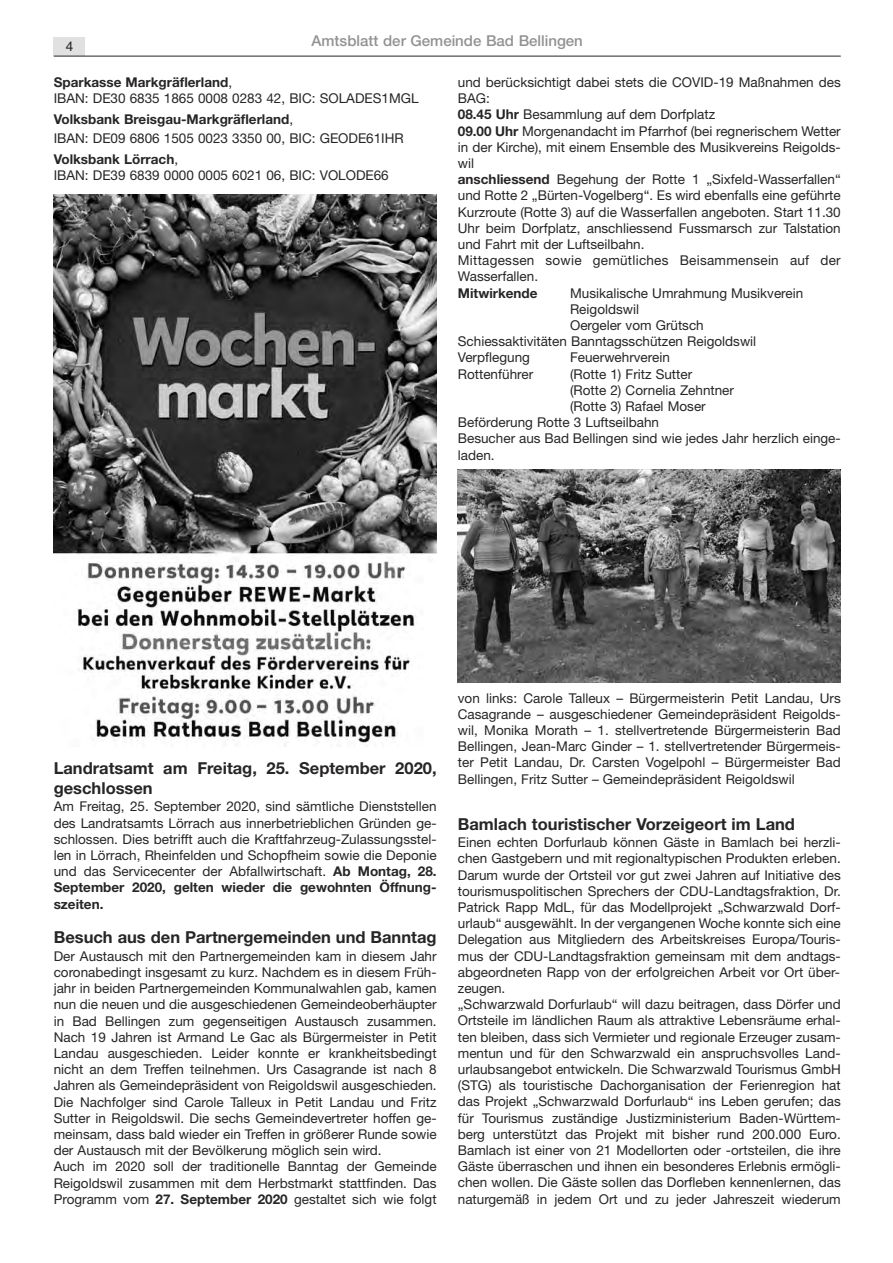
<style>
.page{position:relative;width:893px;height:1263px;background:#fff}
.page>*{position:absolute;margin:0;border:0;box-sizing:border-box;transform-origin:0 0}
.t1{font:700 16.5px/19.8px "Helvetica Neue";color:#272526}
.t2{font:500 15px "Helvetica Neue";color:#939293}
.t3{font:13.5px/16.2px "Helvetica Neue";color:#272526}
.t4{font:700 13.5px "Helvetica Neue";color:#272526}
.t5{font:13.5px "Helvetica";color:#272526}
.s1{font-weight:700}
</style>
<div class="page">
<div style="left:54px;top:38px;width:31px;height:18px;background:#e1e1e1"></div>
<hr style="left:54px;top:56px;width:786px;height:1px;background:#272526">
<img style="left:54px;top:195px;width:382px;height:552px">
<img style="left:458px;top:470px;width:382px;height:212px">
<p class="t2" style="left:311px;top:35px;width:273px">Amtsblatt der Gemeinde Bad Bellingen</p>
<p class="t5" style="left:66px;top:38px;width:9px">4</p>
<p class="t3" style="left:54px;top:75px;width:366px"><span class="s1">Sparkasse Markgräflerland</span>,<br>IBAN: DE30 6835 1865 0008 0283 42, BIC: SOLADES1MGL</p>
<p class="t3" style="left:54px;top:111px;width:351px;line-height:18.9px"><span class="s1">Volksbank Breisgau-Markgräflerland</span>,<br>IBAN: DE09 6806 1505 0023 3350 00, BIC: GEODE61IHR</p>
<p class="t3" style="left:54px;top:152px;width:336px"><span class="s1">Volksbank Lörrach</span>,<br>IBAN: DE39 6839 0000 0005 6021 06, BIC: VOLODE66</p>
<p class="t3" style="left:458px;top:75px;width:384px">und berücksichtigt dabei stets die COVID-19 Maßnahmen des BAG:<br><span class="s1">08.45 Uhr</span> Besammlung auf dem Dorfplatz<br><span class="s1">09.00 Uhr</span> Morgenandacht im Pfarrhof (bei regnerischem Wetter in der Kirche), mit einem Ensemble des Musikvereins Reigolds&shy;wil<br><span class="s1">anschliessend</span> Begehung der Rotte 1 „Sixfeld-Wasserfallen“ und Rotte 2 „Bürten-Vogelberg“. Es wird ebenfalls eine geführte Kurzroute (Rotte 3) auf die Wasserfallen angeboten. Start 11.30<br>Uhr beim Dorfplatz, anschliessend Fussmarsch zur Talstation und Fahrt mit der Luftseilbahn.<br>Mittagessen sowie gemütliches Beisammensein auf der Wasserfallen.</p>
<p class="t4" style="left:458px;top:288px;width:81px">Mitwirkende</p>
<p class="t3" style="left:570px;top:286px;width:235px">Musikalische Umrahmung Musikverein</p>
<p class="t3" style="left:570px;top:302px;width:70px">Reigoldswil</p>
<p class="t3" style="left:570px;top:318px;width:135px">Oergeler vom Grütsch</p>
<p class="t3" style="left:458px;top:335px;width:300px">Schiessaktivitäten Banntagsschützen Reigoldswil</p>
<p class="t3" style="left:458px;top:351px;width:74px">Verpflegung</p>
<p class="t3" style="left:570px;top:351px;width:101px">Feuerwehrverein</p>
<p class="t3" style="left:458px;top:367px;width:77px">Rottenführer</p>
<p class="t3" style="left:570px;top:367px;width:124px">(Rotte 1) Fritz Sutter</p>
<p class="t3" style="left:570px;top:383px;width:165px">(Rotte 2) Cornelia Zehntner</p>
<p class="t3" style="left:570px;top:399px;width:137px">(Rotte 3) Rafael Moser</p>
<p class="t3" style="left:458px;top:416px;width:203px">Beförderung Rotte 3 Luftseilbahn</p>
<p class="t3" style="left:458px;top:432px;width:384px">Besucher aus Bad Bellingen sind wie jedes Jahr herzlich einge-</p>
<p class="t3" style="left:458px;top:448px;width:38px">laden.</p>
<p class="t1" style="left:54px;top:760px;width:384px">Landratsamt am Freitag, 25. September 2020, geschlossen</p>
<p class="t3" style="left:54px;top:800px;width:384px;text-align:justify">Am Freitag, 25. September 2020, sind sämtliche Dienststellen des Landratsamts Lörrach aus innerbetrieblichen Gründen ge&shy;schlossen. Dies betrifft auch die Kraftfahrzeug-Zulassungsstel&shy;len in Lörrach, Rheinfelden und Schopfheim sowie die Deponie und das Servicecenter der Abfallwirtschaft. <span class="s1">Ab Montag, 28.<br>September 2020, gelten wieder die gewohnten Öffnung&shy;szeiten.</span></p>
<p class="t1" style="left:54px;top:929px;width:384px">Besuch aus den Partnergemeinden und Banntag</p>
<p class="t3" style="left:54px;top:949px;width:384px">Der Austausch mit den Partnergemeinden kam in diesem Jahr coronabedingt insgesamt zu kurz. Nachdem es in diesem Früh&shy;jahr in beiden Partnergemeinden Kommunalwahlen gab, kamen nun die neuen und die ausgeschiedenen Gemeindeoberhäupter in Bad Bellingen zum gegenseitigen Austausch zusammen.<br>Nach 19 Jahren ist Armand Le Gac als Bürgermeister in Petit Landau ausgeschieden. Leider konnte er krankheitsbedingt nicht an dem Treffen teilnehmen. Urs Casagrande ist nach 8<br>Jahren als Gemeindepräsident von Reigoldswil ausgeschieden.<br>Die Nachfolger sind Carole Talleux in Petit Landau und Fritz Sutter in Reigoldswil. Die sechs Gemeindevertreter hoffen ge&shy;meinsam, dass bald wieder ein Treffen in größerer Runde sowie der Austausch mit der Bevölkerung möglich sein wird.<br>Auch im 2020 soll der traditionelle Banntag der Gemeinde Reigoldswil zusammen mit dem Herbstmarkt stattfinden. Das Programm vom <span class="s1">27. September 2020</span> gestaltet sich wie folgt</p>
<p class="t3" style="left:458px;top:691px;width:384px;text-align:justify">von links: Carole Talleux – Bürgermeisterin Petit Landau, Urs Casagrande – ausgeschiedener Gemeindepräsident Reigolds&shy;wil, Monika Morath – 1. stellvertretende Bürgermeisterin Bad Bellingen, Jean-Marc Ginder – 1. stellvertretender Bürgermeis&shy;ter Petit Landau, Dr. Carsten Vogelpohl – Bürgermeister Bad Bellingen, Fritz Sutter – Gemeindepräsident Reigoldswil</p>
<p class="t1" style="left:458px;top:815px;width:338px">Bamlach touristischer Vorzeigeort im Land</p>
<p class="t3" style="left:458px;top:836px;width:384px">Einen echten Dorfurlaub können Gäste in Bamlach bei herzli&shy;chen Gastgebern und mit regionaltypischen Produkten erleben.<br>Darum wurde der Ortsteil vor gut zwei Jahren auf Initiative des tourismuspolitischen Sprechers der CDU-Landtagsfraktion, Dr.<br>Patrick Rapp MdL, für das Modellprojekt „Schwarzwald Dorf&shy;urlaub“ ausgewählt. In der vergangenen Woche konnte sich eine Delegation aus Mitgliedern des Arbeitskreises Europa/Touris&shy;mus der CDU-Landtagsfraktion gemeinsam mit dem andtags&shy;abgeordneten Rapp von der erfolgreichen Arbeit vor Ort über&shy;zeugen.<br>„Schwarzwald Dorfurlaub“ will dazu beitragen, dass Dörfer und Ortsteile im ländlichen Raum als attraktive Lebensräume erhal&shy;ten bleiben, dass sich Vermieter und regionale Erzeuger zusam&shy;mentun und für den Schwarzwald ein anspruchsvolles Land&shy;urlaubsangebot entwickeln. Die Schwarzwald Tourismus GmbH (STG) als touristische Dachorganisation der Ferienregion hat das Projekt „Schwarzwald Dorfurlaub“ ins Leben gerufen; das für Tourismus zuständige Justizministerium Baden-Württem&shy;berg unterstützt das Projekt mit bisher rund 200.000 Euro.<br>Bamlach ist einer von 21 Modellorten oder -ortsteilen, die ihre Gäste überraschen und ihnen ein besonderes Erlebnis ermögli&shy;chen wollen. Die Gäste sollen das Dorfleben kennenlernen, das naturgemäß in jedem Ort und zu jeder Jahreszeit wiederum</p>
</div>
